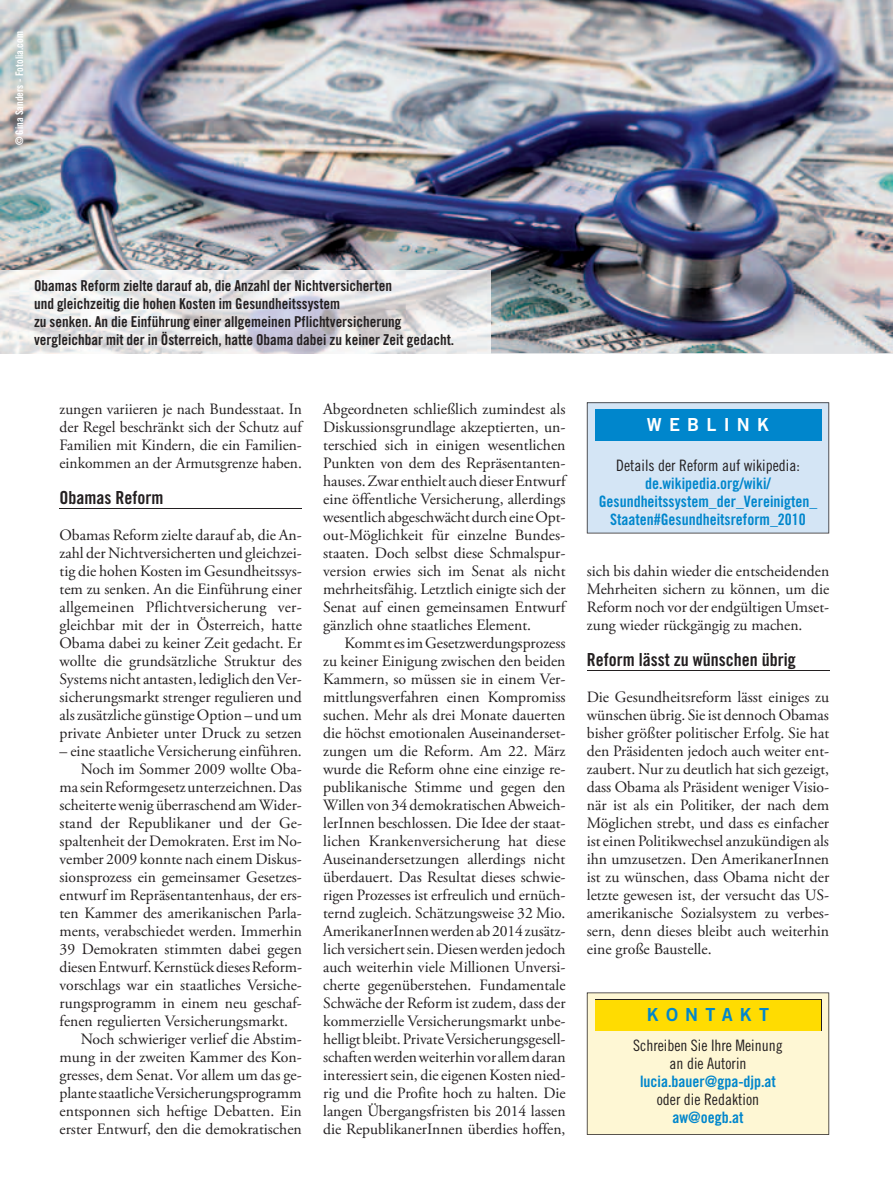
<style>
.page{position:relative;width:893px;height:1191px;background:#fff}
.page>*{position:absolute;margin:0;border:0;box-sizing:border-box;transform-origin:0 0}
.t1{font:18px "Trade Gothic Bold Cond Twenty";color:#231f20}
.t2{font:18px "Trade Gothic Bold Two";letter-spacing:.4em;color:#0086cc}
.t3{font:18px "Trade Gothic Bold Two";letter-spacing:.4em;color:#fff}
.t4{font:15.75px/18px "Adobe Garamond Pro";color:#231f20;text-align:justify}
.t5{font:15.75px/18px "Trade Gothic Bold Cond Twenty";color:#0086cc;text-align:center}
.t6{font:15.75px/18px "Trade Gothic Cond Eighteen";color:#231f20;text-align:center}
.t7{font:15px/18px "Trade Gothic Bold Cond Twenty";color:#231f20}
.t8{font:10.5px "Trade Gothic Bold Cond Twenty";color:#fff}
</style>
<div class="page">
<hr style="left:60px;top:508px;width:242px;height:1px;background:#231f20">
<hr style="left:587px;top:670px;width:242px;height:1px;background:#231f20">
<svg style="left:587px;top:992px;width:242px;height:142px"></svg>
<img style="left:0;top:0;width:893px;height:353px">
<svg style="left:587px;top:402px;width:242px;height:131px"></svg>
<img style="left:0;top:270px;width:490px;height:83px">
<p class="t8" style="left:13px;top:145px;width:115px;rotate:-90deg">© Gina Sanders - Fotolia.com</p>
<p class="t7" style="left:34px;top:276px;width:422px">Obamas Reform zielte darauf ab, die Anzahl der Nichtversicherten<br>und gleichzeitig die hohen Kosten im Gesundheitssystem<br>zu senken. An die Einführung einer allgemeinen Pflichtversicherung vergleichbar mit der in Österreich, hatte Obama dabei zu keiner Zeit gedacht.</p>
<p class="t4" style="left:60px;top:401px;width:244px">zungen variieren je nach Bundesstaat. In der Regel beschränkt sich der Schutz auf Familien mit Kindern, die ein Familien&shy;einkommen an der Armutsgrenze haben.</p>
<p class="t1" style="left:60px;top:487px;width:105px">Obamas Reform</p>
<p class="t4" style="left:60px;top:527px;width:244px">Obamas Reform zielte darauf ab, die An&shy;zahl der Nichtversicherten und gleichzei&shy;tig die hohen Kosten im Gesundheitssys&shy;tem zu senken. An die Einführung einer allgemeinen Pflichtversicherung ver&shy;gleichbar mit der in Österreich, hatte Obama dabei zu keiner Zeit gedacht. Er wollte die grundsätzliche Struktur des Systems nicht antasten, lediglich den Ver&shy;sicherungsmarkt strenger regulieren und als zusätzliche günstige Option – und um private Anbieter unter Druck zu setzen</p>
<p class="t4" style="left:60px;top:743px;width:244px">– eine staatliche Versicherung einführen.</p>
<p class="t4" style="left:81px;top:761px;width:223px">Noch im Sommer 2009 wollte Oba-</p>
<p class="t4" style="left:60px;top:779px;width:244px">ma sein Reformgesetz unterzeichnen. Das</p>
<p class="t4" style="left:60px;top:797px;width:244px">scheiterte wenig überraschend am Wider-</p>
<p class="t4" style="left:60px;top:815px;width:244px">stand der Republikaner und der Ge-</p>
<p class="t4" style="left:60px;top:833px;width:244px">spaltenheit der Demokraten. Erst im No-</p>
<p class="t4" style="left:60px;top:851px;width:244px">vember 2009 konnte nach einem Diskus-</p>
<p class="t4" style="left:60px;top:869px;width:244px">sionsprozess ein gemeinsamer Gesetzes-</p>
<p class="t4" style="left:60px;top:887px;width:244px">entwurf im Repräsentantenhaus, der ers-</p>
<p class="t4" style="left:60px;top:905px;width:244px">ten Kammer des amerikanischen Parla-</p>
<p class="t4" style="left:60px;top:923px;width:244px">ments, verabschiedet werden. Immerhin</p>
<p class="t4" style="left:60px;top:941px;width:244px">39 Demokraten stimmten dabei gegen</p>
<p class="t4" style="left:60px;top:959px;width:244px">diesen Entwurf. Kernstück dieses Reform-</p>
<p class="t4" style="left:60px;top:977px;width:244px">vorschlags war ein staatliches Versiche-</p>
<p class="t4" style="left:60px;top:995px;width:244px">rungsprogramm in einem neu geschaf-</p>
<p class="t4" style="left:60px;top:1013px;width:230px">fenen regulierten Versicherungsmarkt.</p>
<p class="t4" style="left:81px;top:1031px;width:223px">Noch schwieriger verlief die Abstim-</p>
<p class="t4" style="left:60px;top:1049px;width:244px">mung in der zweiten Kammer des Kon-</p>
<p class="t4" style="left:60px;top:1067px;width:244px">gresses, dem Senat. Vor allem um das ge-</p>
<p class="t4" style="left:60px;top:1085px;width:244px">plante staatliche Versicherungsprogramm</p>
<p class="t4" style="left:60px;top:1103px;width:244px">entsponnen sich heftige Debatten. Ein</p>
<p class="t4" style="left:60px;top:1121px;width:244px">erster Entwurf, den die demokratischen</p>
<p class="t4" style="left:323px;top:401px;width:244px">Abgeordneten schließlich zumindest als Diskussionsgrundlage akzeptierten, un&shy;terschied sich in einigen wesentlichen Punkten von dem des Repräsentanten&shy;hauses. Zwar enthielt auch dieser Entwurf eine öffentliche Versicherung, allerdings wesentlich abgeschwächt durch eine Opt&shy;out-Möglichkeit für einzelne Bundes&shy;staaten. Doch selbst diese Schmalspur&shy;version erwies sich im Senat als nicht mehrheitsfähig. Letztlich einigte sich der Senat auf einen gemeinsamen Entwurf gänzlich ohne staatliches Element.</p>
<p class="t4" style="left:323px;top:635px;width:244px;text-indent:21px">Kommt es im Gesetzwerdungsprozess zu keiner Einigung zwischen den beiden Kammern, so müssen sie in einem Ver&shy;mittlungsverfahren einen Kompromiss suchen. Mehr als drei Monate dauerten die höchst emotionalen Auseinanderset&shy;zungen um die Reform. Am 22. März wurde die Reform ohne eine einzige re&shy;publikanische Stimme und gegen den Willen von 34 demokratischen Abweich&shy;lerInnen beschlossen. Die Idee der staat&shy;lichen Krankenversicherung hat diese Auseinandersetzungen allerdings nicht überdauert. Das Resultat dieses schwie&shy;rigen Prozesses ist erfreulich und ernüch&shy;ternd zugleich. Schätzungsweise 32 Mio.<br>AmerikanerInnen werden ab 2014 zusätz&shy;lich versichert sein. Diesen werden jedoch auch weiterhin viele Millionen Unversi&shy;cherte gegenüberstehen. Fundamentale Schwäche der Reform ist zudem, dass der kommerzielle Versicherungsmarkt unbe&shy;helligt bleibt. Private Versicherungsgesell&shy;schaften werden weiterhin vor allem daran interessiert sein, die eigenen Kosten nied&shy;rig und die Profite hoch zu halten. Die langen Übergangsfristen bis 2014 lassen die RepublikanerInnen überdies hoffen,</p>
<p class="t3" style="left:647px;top:414px;width:124px">WEBLINK</p>
<p class="t6" style="left:616px;top:457px;width:185px">Details der Reform auf wikipedia:</p>
<p class="t5" style="left:599px;top:475px;width:220px">de.wikipedia.org/wiki/<br>Gesundheitssystem_der_Vereinigten_<br>Staaten#Gesundheitsreform_2010</p>
<p class="t4" style="left:587px;top:563px;width:244px">sich bis dahin wieder die entscheidenden Mehrheiten sichern zu können, um die Reform noch vor der endgültigen Umset&shy;zung wieder rückgängig zu machen.</p>
<p class="t1" style="left:587px;top:649px;width:210px">Reform lässt zu wünschen übrig</p>
<p class="t4" style="left:587px;top:689px;width:244px">Die Gesundheitsreform lässt einiges zu wünschen übrig. Sie ist dennoch Obamas bisher größter politischer Erfolg. Sie hat den Präsidenten jedoch auch weiter ent&shy;zaubert. Nur zu deutlich hat sich gezeigt, dass Obama als Präsident weniger Visio&shy;när ist als ein Politiker, der nach dem Möglichen strebt, und dass es einfacher ist einen Politikwechsel anzukündigen als ihn umzusetzen. Den AmerikanerInnen ist zu wünschen, dass Obama nicht der letzte gewesen ist, der versucht das US&shy;amerikanische Sozialsystem zu verbes&shy;sern, denn dieses bleibt auch weiterhin eine große Baustelle.</p>
<p class="t2" style="left:647px;top:1003px;width:124px">KONTAKT</p>
<p class="t6" style="left:633px;top:1036px;width:151px">Schreiben Sie Ihre Meinung an die Autorin</p>
<p class="t5" style="left:640px;top:1072px;width:137px">lucia.bauer@gpa-djp.at</p>
<p class="t6" style="left:657px;top:1090px;width:104px">oder die Redaktion</p>
<p class="t5" style="left:672px;top:1108px;width:73px">aw@oegb.at</p>
</div>
